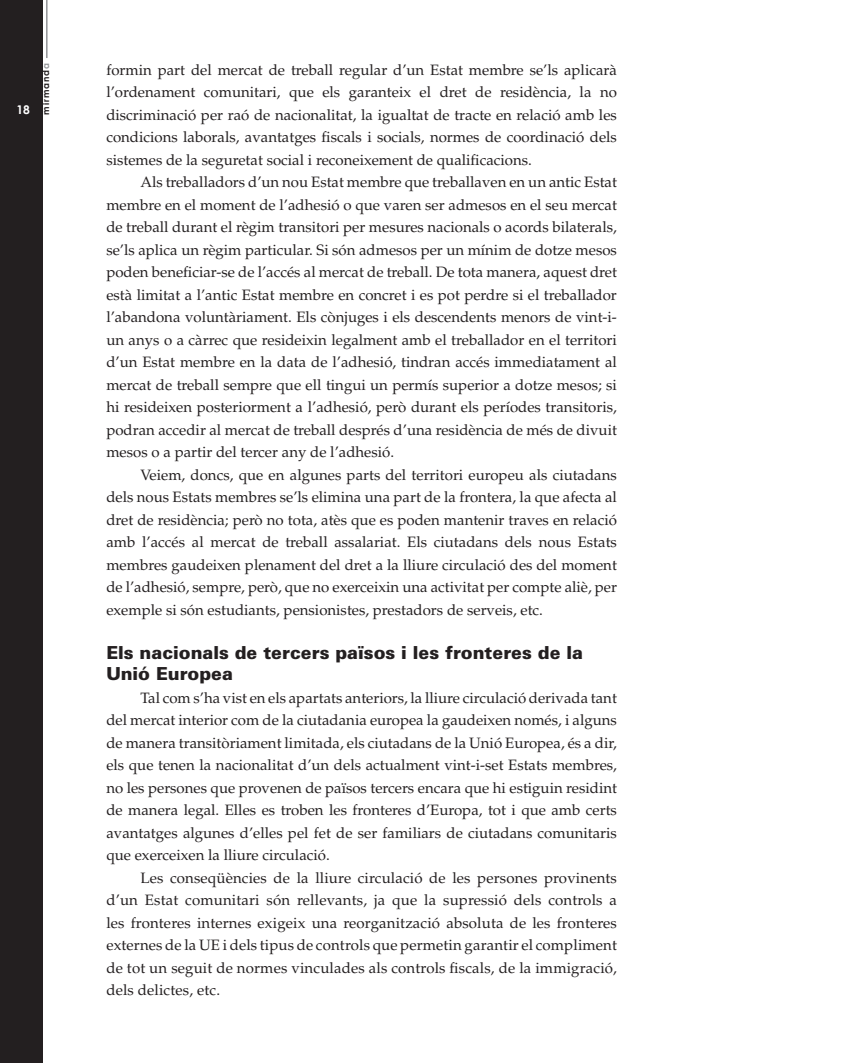
<style>
.page{position:relative;width:851px;height:1063px;background:#fff}
.page>*{position:absolute;margin:0;border:0;box-sizing:border-box;transform-origin:0 0}
.t1{font:900 18px/21.6px "Zurich BT";color:#231f20}
.t2{font:15px/22.5px "Palatino LT Std";color:#231f20;text-align:justify}
.t3{font:700 12px "Century Gothic";color:#fff}
.t4{font:700 9px "Century Gothic";letter-spacing:.105em;color:#231f20}
.s1{color:#939598}
</style>
<div class="page">
<div style="left:0;top:0;width:43px;height:1063px;background:#231f20"></div>
<hr style="left:46px;top:0;width:2px;height:58px;background:#939598">
<p class="t3" style="left:16px;top:103px;width:15px">18</p>
<p class="t4" style="left:40px;top:115px;width:53px;rotate:-90deg">mirmand<span class="s1">a</span></p>
<p class="t2" style="left:106px;top:59px;width:512px">formin part del mercat de treball regular d’un Estat membre se’ls aplicarà l’ordenament comunitari, que els garanteix el dret de residència, la no discriminació per raó de nacionalitat, la igualtat de tracte en relació amb les condicions laborals, avantatges fiscals i socials, normes de coordinació dels sistemes de la seguretat social i reconeixement de qualificacions.</p>
<p class="t2" style="left:106px;top:171px;width:512px;text-indent:34px">Als treballadors d’un nou Estat membre que treballaven en un antic Estat membre en el moment de l’adhesió o que varen ser admesos en el seu mercat de treball durant el règim transitori per mesures nacionals o acords bilaterals, se’ls aplica un règim particular. Si són admesos per un mínim de dotze mesos poden beneficiar-se de l’accés al mercat de treball. De tota manera, aquest dret està limitat a l’antic Estat membre en concret i es pot perdre si el treballador l’abandona voluntàriament. Els cònjuges i els descendents menors de vint-i&shy;un anys o a càrrec que resideixin legalment amb el treballador en el territori d’un Estat membre en la data de l’adhesió, tindran accés immediatament al mercat de treball sempre que ell tingui un permís superior a dotze mesos; si hi resideixen posteriorment a l’adhesió, però durant els períodes transitoris, podran accedir al mercat de treball després d’una residència de més de divuit mesos o a partir del tercer any de l’adhesió.</p>
<p class="t2" style="left:106px;top:464px;width:512px;text-indent:34px">Veiem, doncs, que en algunes parts del territori europeu als ciutadans dels nous Estats membres se’ls elimina una part de la frontera, la que afecta al dret de residència; però no tota, atès que es poden mantenir traves en relació amb l’accés al mercat de treball assalariat. Els ciutadans dels nous Estats membres gaudeixen plenament del dret a la lliure circulació des del moment de l’adhesió, sempre, però, que no exerceixin una activitat per compte aliè, per exemple si són estudiants, pensionistes, prestadors de serveis, etc.</p>
<p class="t1" style="left:106px;top:641px;width:478px">Els nacionals de tercers països i les fronteres de la<br>Unió Europea</p>
<p class="t2" style="left:106px;top:687px;width:512px;text-indent:34px">Tal com s’ha vist en els apartats anteriors, la lliure circulació derivada tant del mercat interior com de la ciutadania europea la gaudeixen només, i alguns de manera transitòriament limitada, els ciutadans de la Unió Europea, és a dir, els que tenen la nacionalitat d’un dels actualment vint-i-set Estats membres, no les persones que provenen de països tercers encara que hi estiguin residint de manera legal. Elles es troben les fronteres d’Europa, tot i que amb certs avantatges algunes d’elles pel fet de ser familiars de ciutadans comunitaris que exerceixen la lliure circulació.</p>
<p class="t2" style="left:106px;top:867px;width:512px;text-indent:34px">Les conseqüències de la lliure circulació de les persones provinents d’un Estat comunitari són rellevants, ja que la supressió dels controls a les fronteres internes exigeix una reorganització absoluta de les fronteres externes de la UE i dels tipus de controls que permetin garantir el compliment de tot un seguit de normes vinculades als controls fiscals, de la immigració, dels delictes, etc.</p>
</div>
